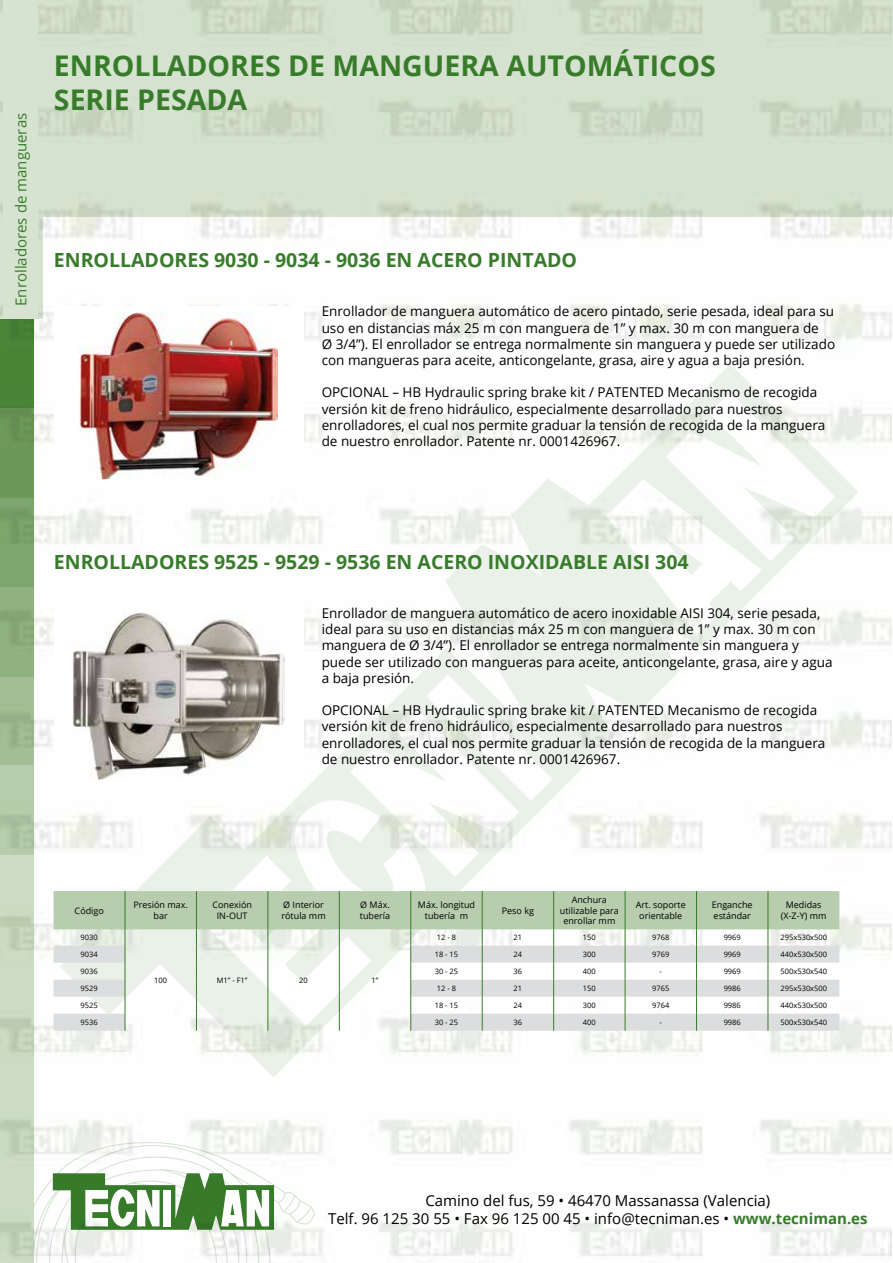
<style>
.page{position:relative;width:893px;height:1263px;background:#fff}
.page>*{position:absolute;margin:0;border:0;box-sizing:border-box;transform-origin:0 0}
.t1{font:700 28.5px/34.2px "Open Sans";color:#387c2b}
.t2{font:700 19.5px "Open Sans";color:#387c2b}
.t3{font:15px/18px "Open Sans";color:#000;text-align:center}
.t4{font:15px "Open Sans";color:#387c2b}
.t5{font:13.5px/16.2px "Open Sans";color:#000}
.t6{font:9px/10.8px "Open Sans";color:#000;text-align:center}
.t7{font:7.5px "Open Sans";color:#000}
.s1{font-weight:700;color:#387c2b}
</style>
<div class="page">
<img style="left:0;top:0;width:892px;height:1263px">
<hr style="left:892px;top:0;width:1px;height:216px;background:#d7e3d1">
<div style="left:3px;top:0;width:34px;height:319px;background:#d7e3d1"></div>
<svg style="left:54px;top:674px;width:785px;height:357px"></svg>
<div style="left:54px;top:306px;width:250px;height:180px;background:#fff"></div>
<img style="left:80px;top:312px;width:198px;height:168px">
<div style="left:54px;top:608px;width:250px;height:180px;background:#fff"></div>
<img style="left:73px;top:612px;width:212px;height:167px">
<p class="t4" style="left:11px;top:306px;width:194px;rotate:-90deg">Enrolladores de mangueras</p>
<h1 class="t1" style="left:54px;top:48px;width:663px">ENROLLADORES DE MANGUERA AUTOMÁTICOS<br>SERIE PESADA</h1>
<h2 class="t2" style="left:54px;top:246px;width:525px">ENROLLADORES 9030 - 9034 - 9036 EN ACERO PINTADO</h2>
<p class="t5" style="left:322px;top:303px;width:515px">Enrollador de manguera automático de acero pintado, serie pesada, ideal para su uso en distancias máx 25 m con manguera de 1” y max. 30 m con manguera de<br>Ø 3/4”). El enrollador se entrega normalmente sin manguera y puede ser utilizado con mangueras para aceite, anticongelante, grasa, aire y agua a baja presión.</p>
<p class="t5" style="left:322px;top:384px;width:505px">OPCIONAL – HB Hydraulic spring brake kit / PATENTED Mecanismo de recogida versión kit de freno hidráulico, especialmente desarrollado para nuestros enrolladores, el cual nos permite graduar la tensión de recogida de la manguera de nuestro enrollador. Patente nr. 0001426967.</p>
<h2 class="t2" style="left:54px;top:548px;width:636px">ENROLLADORES 9525 - 9529 - 9536 EN ACERO INOXIDABLE AISI 304</h2>
<p class="t5" style="left:322px;top:604px;width:512px">Enrollador de manguera automático de acero inoxidable AISI 304, serie pesada, ideal para su uso en distancias máx 25 m con manguera de 1” y max. 30 m con manguera de Ø 3/4”). El enrollador se entrega normalmente sin manguera y puede ser utilizado con mangueras para aceite, anticongelante, grasa, aire y agua a baja presión.</p>
<p class="t5" style="left:322px;top:702px;width:505px">OPCIONAL – HB Hydraulic spring brake kit / PATENTED Mecanismo de recogida versión kit de freno hidráulico, especialmente desarrollado para nuestros enrolladores, el cual nos permite graduar la tensión de recogida de la manguera de nuestro enrollador. Patente nr. 0001426967.</p>
<p class="t6" style="left:75px;top:905px;width:31px">Código</p>
<p class="t6" style="left:133px;top:899px;width:56px">Presión max. bar</p>
<p class="t6" style="left:212px;top:899px;width:41px">Conexión<br>IN-OUT</p>
<p class="t6" style="left:282px;top:899px;width:46px;text-align:left">Ø Interior rótula mm</p>
<p class="t6" style="left:360px;top:899px;width:32px;text-align:left">Ø Máx. tubería</p>
<p class="t6" style="left:418px;top:899px;width:59px">Máx. longitud tubería m</p>
<p class="t6" style="left:502px;top:905px;width:34px">Peso kg</p>
<p class="t6" style="left:560px;top:894px;width:61px">Anchura utilizable para enrollar mm</p>
<p class="t6" style="left:636px;top:899px;width:51px">Art. soporte orientable</p>
<p class="t6" style="left:712px;top:899px;width:42px;text-align:left">Enganche estándar</p>
<p class="t6" style="left:781px;top:899px;width:47px">Medidas (X-Z-Y) mm</p>
<p class="t7" style="left:81px;top:932px;width:19px">9030</p>
<p class="t7" style="left:154px;top:975px;width:14px">100</p>
<p class="t7" style="left:217px;top:975px;width:32px">M1” - F1”</p>
<p class="t7" style="left:299px;top:975px;width:10px">20</p>
<p class="t7" style="left:372px;top:975px;width:8px">1”</p>
<p class="t7" style="left:437px;top:932px;width:21px">12 - 8</p>
<p class="t7" style="left:514px;top:932px;width:10px">21</p>
<p class="t7" style="left:583px;top:932px;width:14px">150</p>
<p class="t7" style="left:652px;top:932px;width:19px">9768</p>
<p class="t7" style="left:724px;top:932px;width:19px">9969</p>
<p class="t7" style="left:781px;top:932px;width:48px">295x530x500</p>
<p class="t7" style="left:81px;top:949px;width:19px">9034</p>
<p class="t7" style="left:435px;top:949px;width:25px">18 - 15</p>
<p class="t7" style="left:514px;top:949px;width:10px">24</p>
<p class="t7" style="left:583px;top:949px;width:14px">300</p>
<p class="t7" style="left:652px;top:949px;width:19px">9769</p>
<p class="t7" style="left:724px;top:949px;width:19px">9969</p>
<p class="t7" style="left:781px;top:949px;width:48px">440x530x500</p>
<p class="t7" style="left:81px;top:966px;width:19px">9036</p>
<p class="t7" style="left:435px;top:966px;width:25px">30 - 25</p>
<p class="t7" style="left:514px;top:966px;width:10px">36</p>
<p class="t7" style="left:583px;top:966px;width:14px">400</p>
<p class="t7" style="left:660px;top:966px;width:4px">-</p>
<p class="t7" style="left:724px;top:966px;width:19px">9969</p>
<p class="t7" style="left:781px;top:966px;width:48px">500x530x540</p>
<p class="t7" style="left:81px;top:983px;width:19px">9529</p>
<p class="t7" style="left:437px;top:983px;width:21px">12 - 8</p>
<p class="t7" style="left:514px;top:983px;width:10px">21</p>
<p class="t7" style="left:583px;top:983px;width:14px">150</p>
<p class="t7" style="left:652px;top:983px;width:19px">9765</p>
<p class="t7" style="left:724px;top:983px;width:19px">9986</p>
<p class="t7" style="left:781px;top:983px;width:48px">295x530x500</p>
<p class="t7" style="left:81px;top:1000px;width:19px">9525</p>
<p class="t7" style="left:435px;top:1000px;width:25px">18 - 15</p>
<p class="t7" style="left:514px;top:1000px;width:10px">24</p>
<p class="t7" style="left:583px;top:1000px;width:14px">300</p>
<p class="t7" style="left:652px;top:1000px;width:19px">9764</p>
<p class="t7" style="left:724px;top:1000px;width:19px">9986</p>
<p class="t7" style="left:781px;top:1000px;width:48px">440x530x500</p>
<p class="t7" style="left:81px;top:1017px;width:19px">9536</p>
<p class="t7" style="left:435px;top:1017px;width:25px">30 - 25</p>
<p class="t7" style="left:514px;top:1017px;width:10px">36</p>
<p class="t7" style="left:583px;top:1017px;width:14px">400</p>
<p class="t7" style="left:660px;top:1017px;width:4px">-</p>
<p class="t7" style="left:724px;top:1017px;width:19px">9986</p>
<p class="t7" style="left:781px;top:1017px;width:48px">500x530x540</p>
<p class="t3" style="left:328px;top:1191px;width:541px">Camino del fus, 59 • 46470 Massanassa (Valencia)<br>Telf. 96 125 30 55 • Fax 96 125 00 45 • info@tecniman.es • <span class="s1">www.tecniman.es</span></p>
</div>
